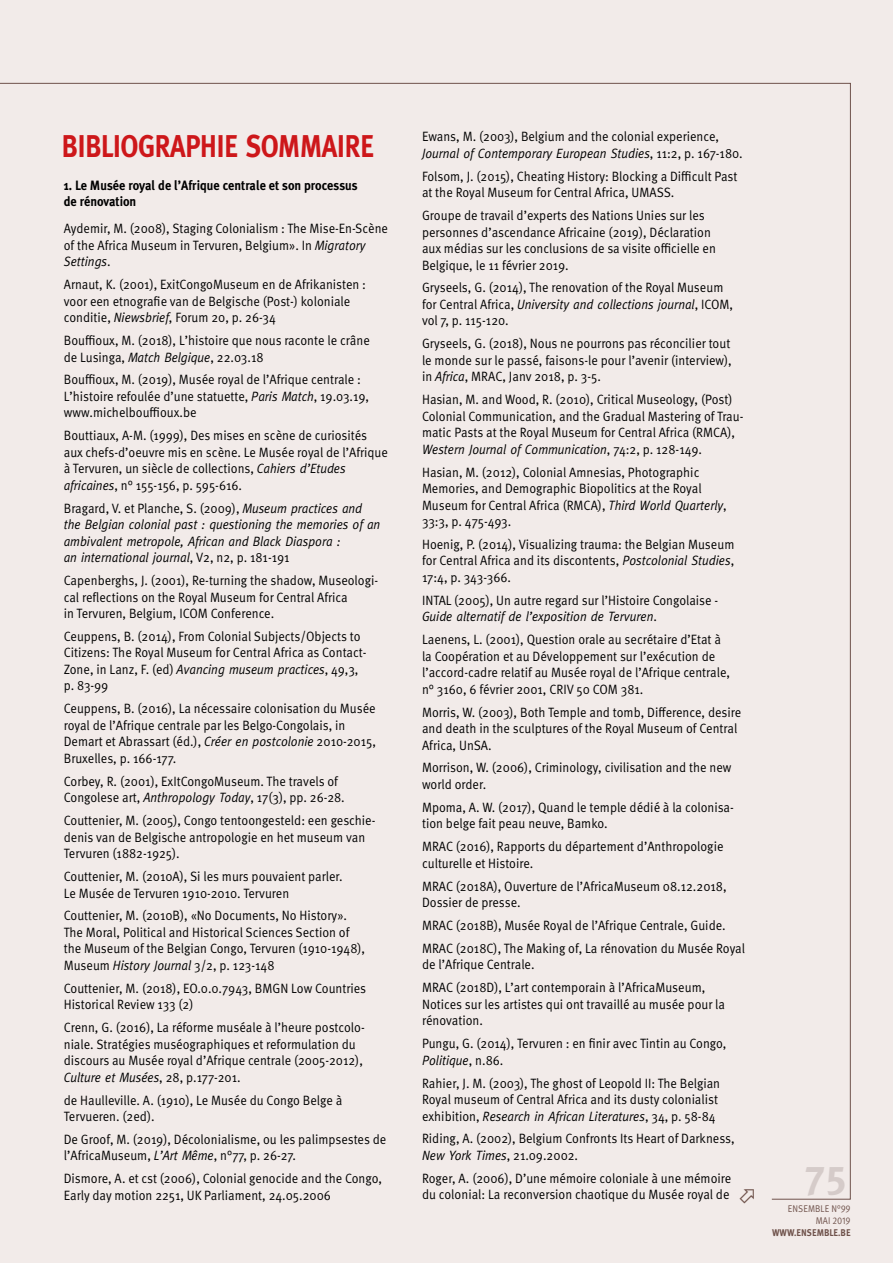
<style>
.page{position:relative;width:893px;height:1263px;background:#f2ebe9}
.page>*{position:absolute;margin:0;border:0;box-sizing:border-box;transform-origin:0 0}
.t1{font:40.5px "Meta Plus Bold Caps";color:#d5cbc9}
.t2{font:700 31.5px "Meta Plus";letter-spacing:-.025em;color:#cd171a;scale:.85 1}
.t3{font:13.5px/16.5px "Meta Pro";color:#000;scale:.92 1}
.t4{font:italic 13.5px/16.5px "Meta";color:#000;scale:.92 1}
.t5{font:700 13.5px/16.5px "Meta Plus";color:#000;scale:.92 1}
.t6{font:9.75px/12px "Meta Pro";letter-spacing:.01em;color:#6f524b;text-align:right;scale:.9 1}
.t7{font:700 9.75px "Meta Plus";color:#6f524b;scale:.9 1}
.s1{font-family:"Meta";font-style:italic}
.s2{font-family:"Meta Pro";font-style:normal}
</style>
<div class="page">
<h2 class="t2" style="left:62px;top:127px;width:78px">Bi bliographie</h2>
<h2 class="t2" style="left:246px;top:127px;width:106px">sommaire</h2>
<p class="t5" style="left:64px;top:177px;width:321px">1. Le Musée royal de l’Afrique centrale et son processus de rénovation</p>
<p class="t3" style="left:64px;top:221px;width:354px">Aydemir, M. (2008), Staging Colonialism : The Mise-En-Scène of the Africa Museum in Tervuren, Belgium». I n <span class="s1">Migratory</span></p>
<p class="t4" style="left:64px;top:253px;width:52px">Settings<span class="s2">.</span></p>
<p class="t3" style="left:64px;top:277px;width:330px">Arnaut, K. (2001), ExitCongoMuseum en de Afrikanisten : voor een etnografie van de Belgische (Post-) koloniale conditie, <span class="s1">Niewsbrief</span>, Forum 20, p. 26-34</p>
<p class="t3" style="left:64px;top:333px;width:334px">Bouffioux, M. (2018), L’histoire que nous raconte le crâne de Lusinga, <span class="s1">Match Belgique</span>, 22.03.18</p>
<p class="t3" style="left:64px;top:372px;width:333px">Bouffioux, M. (2019), Musée royal de l’Afrique centrale :<br>L’histoire refoulée d’une statuette, <span class="s1">Paris Match</span>, 19.03.19, www.michelbouffioux.be</p>
<p class="t3" style="left:64px;top:428px;width:354px">Bouttiaux, A-M. (1999), Des mises en scène de curiosités aux chefs-d’oeuvre mis en scène. Le Musée royal de l’Afrique à Tervuren, un siècle de collections, <span class="s1">Cahiers d’Etudes africaines</span>, n° 155-156, p. 595-616.</p>
<p class="t3" style="left:64px;top:500px;width:326px">B ragard, V. et Planche, S. (2009), <span class="s1">Museum practices and</span></p>
<p class="t4" style="left:64px;top:516px;width:346px">the Belgian colonial past : questioning the memories of an ambivalent metropole, African and Black Diaspora :<br>an international journal<span class="s2">, V2, n2, p. 181-191</span></p>
<p class="t3" style="left:64px;top:573px;width:343px">Capenberghs, J. (2001), Re-turning the shadow, Museologi&shy;cal reflections on the Royal Museum for Central Africa<br>in Tervuren, Belgium, ICOM Conference.</p>
<p class="t3" style="left:64px;top:628px;width:331px">Ceuppens, B. (2014), From Colonial Subjects/Objects to Citizens: The Royal Museum for Central Africa as Contact-Zone, in Lanz, F. (ed) <span class="s1">Avancing museum practices</span>, 49,3, p. 83-99</p>
<p class="t3" style="left:64px;top:701px;width:341px">Ceuppens, B. (2016), La nécessaire colonisation du Musée royal de l’Afrique centrale par les Belgo-Congolais, in Demart et Abrassart (éd.), <span class="s1">Créer en postcolonie</span> 2010-2015, B ruxelles, p. 166‑177.</p>
<p class="t3" style="left:64px;top:773px;width:307px">Corbey, R. (2001), ExItCongoMuseum. The travels of<br>Congolese art, <span class="s1">Anthropology Today</span>, 17(3), pp. 26-28.</p>
<p class="t3" style="left:64px;top:813px;width:340px">Couttenier, M. (2005), Congo tentoongesteld: een geschie&shy;denis van de Belgische antropologie en het museum van<br>Tervuren (1882-1925).</p>
<p class="t3" style="left:64px;top:868px;width:305px">Couttenier, M. (2010A), Si les murs pouvaient parler.<br>Le Musée de Tervuren 1910-2010. Tervuren</p>
<p class="t3" style="left:64px;top:908px;width:329px">Couttenier, M. (2010B), «No Documents, No History».<br>The Moral, Political and Historical Sciences Section of the Museum of the Belgian Congo, Tervuren (1910-1948), Museum <span class="s1">History Journal</span> 3/2, p. 123-148</p>
<p class="t3" style="left:64px;top:980px;width:330px">Couttenier, M. (2018), EO.0.0.7943, BMGN Low Countries<br>Historical Review 133 (2)</p>
<p class="t3" style="left:64px;top:1020px;width:329px">Crenn, G. (2016), La réforme muséale à l’heure postcolo&shy;niale. Stratégies muséographiques et reformulation du discours au Musée royal d’Afrique centrale (2005-2012),</p>
<p class="t4" style="left:64px;top:1068px;width:194px">Culture et Musées<span class="s2">, 28, p.177-201.</span></p>
<p class="t3" style="left:64px;top:1092px;width:304px">de Haulleville. A. (1910), Le Musée du Congo Belge à<br>Tervueren. (2ed).</p>
<p class="t3" style="left:64px;top:1131px;width:352px">De Groof, M. (2019), Décolonialisme, ou les palimpsestes de l’AfricaMuseum, <span class="s1">L’Art Même</span>, n°77, p. 26-27.</p>
<p class="t3" style="left:64px;top:1171px;width:347px">Dismore, A. et cst (2006), Colonial genocide and the Congo,<br>Early day motion 2251, UK Parliament, 24.05.2006</p>
<p class="t3" style="left:422px;top:129px;width:324px">Ewans, M. (2003), Belgium and the colonial experience,</p>
<p class="t4" style="left:422px;top:145px;width:350px">Journal of Contemporary European Studies<span class="s2">, 11:2, p. 167-180.</span></p>
<p class="t3" style="left:422px;top:168px;width:344px">Folsom, J. (2015), Cheating History: Blocking a Difficult Past at the Royal Museum for Central Africa, UMASS</p>
<p class="t3" style="left:422px;top:181px;width:309px;line-height:23px;text-indent:249px">.<br>Groupe de travail d’experts des Nations Unies sur les</p>
<p class="t3" style="left:422px;top:224px;width:321px">personnes d’ascendance Africaine (2019), Déclaration aux médias sur les conclusions de sa visite officielle en<br>Belgique, le 11 février 2019.</p>
<p class="t3" style="left:422px;top:280px;width:329px">Gryseels, G. (2014), The renovation of the Royal Museum</p>
<p class="t4" style="left:422px;top:296px;width:340px"><span class="s2">for Central Africa,</span> University and collections journal<span class="s2">, I COM,</span></p>
<p class="t3" style="left:422px;top:310px;width:337px;line-height:23px">vol 7, p. 115-120.<br>Gryseels, G. (2018), N ous ne pourrons pas réconcilier tout</p>
<p class="t3" style="left:422px;top:352px;width:338px">le monde sur le passé, faisons-le pour l’avenir (interview), in <span class="s1">Africa</span>, MRAC, Janv 2018, p. 3-5.</p>
<p class="t3" style="left:422px;top:392px;width:351px">Hasian, M. and Wood, R. (2010), Critical Museology, (Post)<br>Colonial Communication, and the Gradual Mastering of Trau&shy;matic Pasts at the Royal Museum for Central Africa (RMCA),</p>
<p class="t4" style="left:422px;top:441px;width:306px">Western Journal of Communication<span class="s2">, 74:2, p. 128-149.</span></p>
<p class="t3" style="left:422px;top:464px;width:333px">Hasian, M. (2012), Colonial Amnesias, Photographic Memories, and Demographic Biopolitics at the Royal Museum for Central Africa (RMCA), <span class="s1">Third World Quarterly</span>, 33:3, p. 475-493.</p>
<p class="t3" style="left:422px;top:536px;width:341px;text-align:justify">Hoenig, P. (2014), Visualizing trauma: the Belgian Museum for Central Africa and its discontents, <span class="s1">Postcolonial Studies</span>, 17:4, p. 343-366.</p>
<p class="t3" style="left:422px;top:592px;width:323px">INTAL (2005), Un autre regard sur l’Histoire Congolaise -</p>
<p class="t4" style="left:422px;top:608px;width:257px">Guide alternatif de l’exposition de Tervuren<span class="s2">.</span></p>
<p class="t3" style="left:422px;top:632px;width:336px">Laenens, L. (2001), Question orale au secrétaire d’Etat à la Coopération et au Développement sur l’exécution de l’accord-cadre relatif au Musée royal de l’Afrique centrale, n° 3160, 6 février 2001, CRIV 50 COM 381.</p>
<p class="t3" style="left:422px;top:704px;width:348px">Morris, W. (2003), Both Temple and tomb, Difference, desire and death in the sculptures of the Royal Museum of Central<br>Africa, UnSA.</p>
<p class="t3" style="left:422px;top:760px;width:338px">Morrison, W. (2006), Criminology, civilisation and the new world order.</p>
<p class="t3" style="left:422px;top:799px;width:340px">Mpoma, A. W. (2017), Quand le temple dédié à la colonisa&shy;tion belge fait peau neuve, Bamko.</p>
<p class="t3" style="left:422px;top:839px;width:329px">MRAC (2016), Rapports du département d’Anthropologie culturelle et Histoire.</p>
<p class="t3" style="left:422px;top:878px;width:333px">MRAC (2018A), Ouverture de l’AfricaMuseum 08.12.2018,<br>Dossier de presse.</p>
<p class="t3" style="left:422px;top:914px;width:353px;line-height:23px">MRAC (2018B), Musée Royal de l’Afrique Centrale, Guide.<br>MRAC (2018C), The Making of, La rénovation du Musée Royal</p>
<p class="t3" style="left:422px;top:954px;width:309px;line-height:23px">de l’Afrique Centrale.<br>MRAC (2018D), L’art contemporain à l’AfricaMuseum,</p>
<p class="t3" style="left:422px;top:996px;width:331px">N otices sur les artistes qui ont travaillé au musée pour la rénovation.</p>
<p class="t3" style="left:422px;top:1036px;width:332px">Pungu, G. (2014), Tervuren : en finir avec Tintin au Congo,</p>
<p class="t4" style="left:422px;top:1051px;width:90px">Politique<span class="s2">, n.86.</span></p>
<p class="t3" style="left:422px;top:1075px;width:326px">Rahier, J. M. (2003), The ghost of Leopold II : The Belgian<br>Royal museum of Central Africa and its dusty colonialist</p>
<p class="t4" style="left:422px;top:1107px;width:321px"><span class="s2">exhibition,</span> Research in African Literatures<span class="s2">, 34, p. 58-84</span></p>
<p class="t3" style="left:422px;top:1131px;width:341px">Riding, A. (2002), Belgium Confronts Its Heart of Darkness,</p>
<p class="t4" style="left:422px;top:1147px;width:171px">New York Times<span class="s2">, 21.09.2002.</span></p>
<p class="t3" style="left:422px;top:1170px;width:338px">Roger, A. (2006), D’une mémoire coloniale à une mémoire du colonial: La reconversion chaotique du Musée royal de</p>
<h1 class="t1" style="left:804px;top:1156px;width:45px">75</h1>
<p class="t6" style="left:788px;top:1203px;width:71px">ensemble n°99 mai 2019</p>
<p class="t7" style="left:772px;top:1227px;width:89px">www.ensemble.be</p>
</div>
